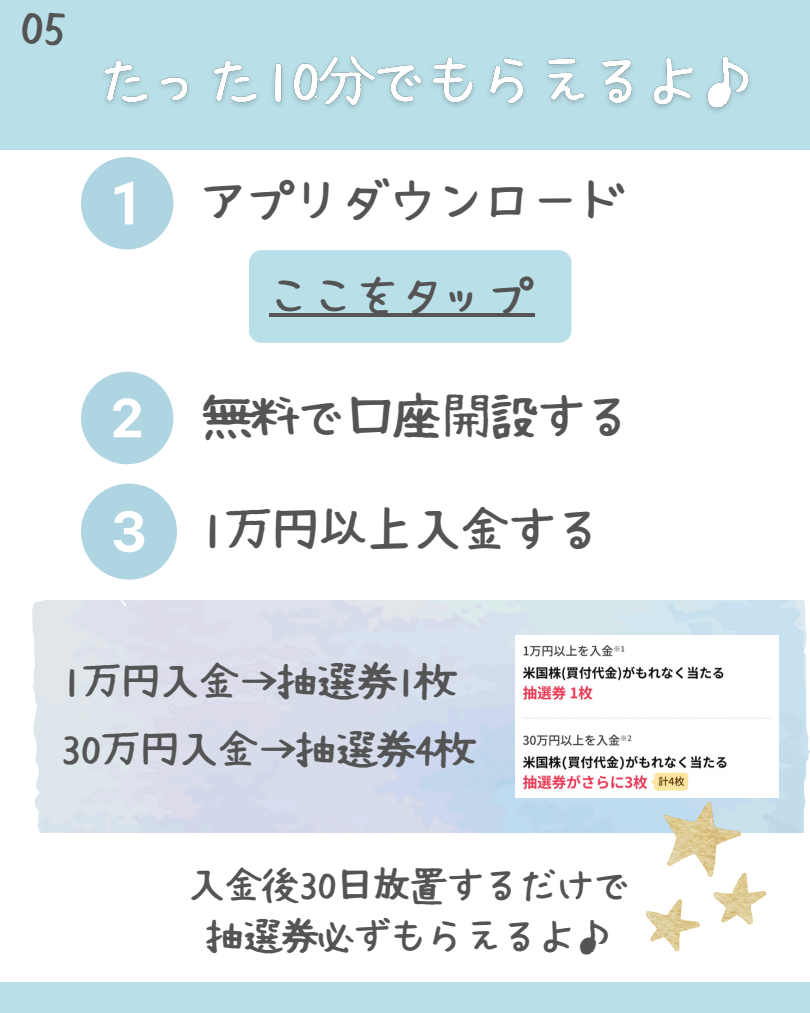
<style>
.page{position:relative;width:810px;height:1013px;background:#fff}
.page>*{position:absolute;margin:0;border:0;box-sizing:border-box;transform-origin:0 0}
.t1{font:47.7px "Hanazome Font";color:#545454}
.t2{font:47.4px "Hanazome Font";color:#545454}
.t3{font:45.3px "Hanazome Font";color:#545454}
.t4{font:44.3px "Hanazome Font";color:#545454}
.t5{font:39.3px "Hanazome Font";color:#545454}
.t6{font:36.9px "Hanazome Font";color:#545454}
</style>
<div class="page">
<div style="left:0;top:0;width:810px;height:150px;background:#b9e0e9"></div>
<div style="left:0;top:981px;width:810px;height:31px;background:#b9e0e9"></div>
<svg style="left:81px;top:157px;width:92px;height:92px"></svg>
<svg style="left:81px;top:372px;width:92px;height:92px"></svg>
<svg style="left:81px;top:483px;width:96px;height:96px"></svg>
<img style="left:629px;top:798px;width:150px;height:154px">
<img style="left:520px;top:644px;width:252px;height:149px">
<img style="left:104px;top:56px;width:647px;height:56px">
<div style="left:249px;top:250px;width:323px;height:93px;background:#b9e0e9;border-radius:13px"></div>
<hr style="left:269px;top:313px;width:266px;height:4px;background:#545454">
<h2 class="t3" style="left:21px;top:4px;width:47px">05</h2>
<h2 class="t1" style="left:201px;top:176px;width:430px">アプリダウンロード</h2>
<p class="t4" style="left:269px;top:273px;width:267px">ここをタップ</p>
<h2 class="t1" style="left:204px;top:392px;width:431px">無料で口座開設する</h2>
<p class="t2" style="left:201px;top:505px;width:404px">1万円以上入金する</p>
<p class="t5" style="left:62px;top:661px;width:394px">1万円入金→抽選券1枚</p>
<p class="t5" style="left:62px;top:729px;width:414px">30万円入金→抽選券4枚</p>
<h2 class="t6" style="left:189px;top:865px;width:445px">入金後30日放置するだけで</h2>
<p class="t6" style="left:207px;top:917px;width:408px">抽選券必ずもらえるよ♪</p>
</div>
